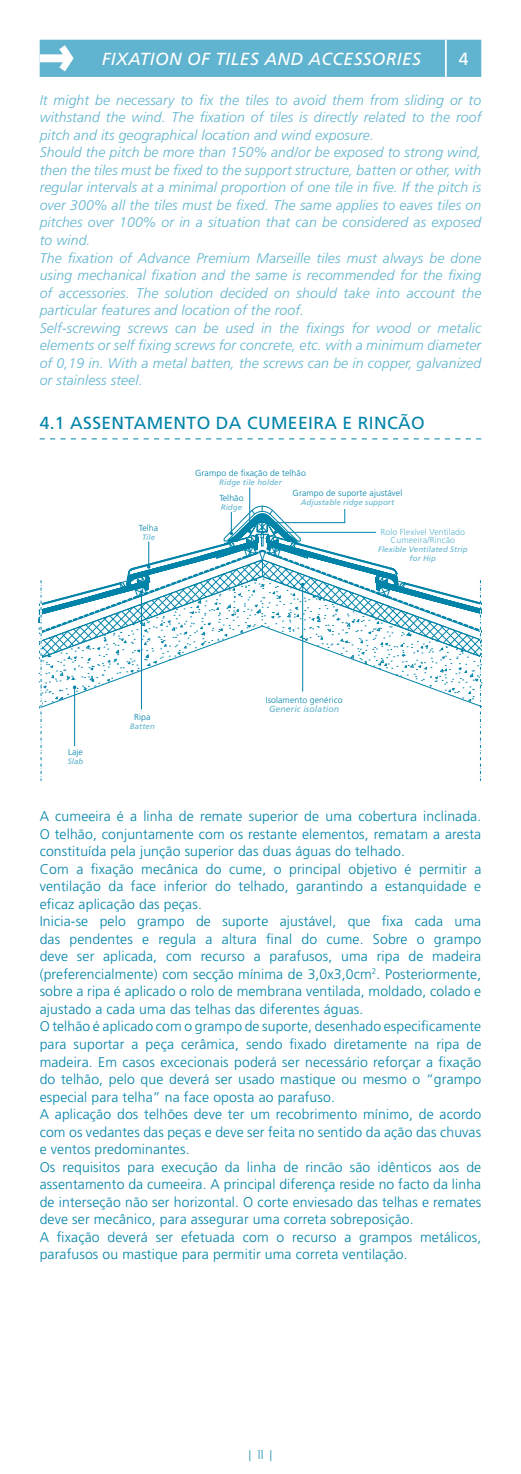
<style>
.page{position:relative;width:521px;height:1474px;background:#fff}
.page>*{position:absolute;margin:0;border:0;box-sizing:border-box;transform-origin:0 0}
.t1{font:17.5px "Frutiger";letter-spacing:.02em;color:#0083a9}
.t2{font:italic 17.5px "Frutiger";letter-spacing:.02em;color:#fff}
.t3{font:17.5px "Frutiger";color:#fff}
.t4{font:300 14px/17.5px "Frutiger";letter-spacing:.01em;color:#0083a9}
.t5{font:italic 300 14px/17.5px "Frutiger";letter-spacing:.01em;color:#60b4cf}
.t6{font:10.5px "Y2 K Neophyte";color:#0083a9}
.t7{font:300 8.75px "Frutiger";letter-spacing:.01em;color:#0083a9}
.t8{font:300 8.75px/8.8px "Frutiger";letter-spacing:.01em;color:#60b4cf;text-align:center}
.t9{font:italic 8.75px "Frutiger";letter-spacing:.01em;color:#60b4cf}
.t10{font:italic 7.88px/8.8px "Frutiger";letter-spacing:.01em;color:#60b4cf;text-align:center}
</style>
<div class="page">
<div style="left:40px;top:40px;width:441px;height:37px;background:#60b4cf"></div>
<svg style="left:40px;top:438px;width:441px;height:1px"></svg>
<hr style="left:249px;top:487px;width:1px;height:44px;background:#0083a9">
<svg style="left:38px;top:506px;width:444px;height:275px"></svg>
<p class="t2" style="left:102px;top:49px;width:321px">FIXATION OF TILES AND ACCESSORIES</p>
<p class="t3" style="left:459px;top:49px;width:11px">4</p>
<p class="t5" style="left:40px;top:91px;width:443px">It might be necessary to fix the tiles to avoid them from sliding or to withstand the wind. The fixation of tiles is directly related to the roof pitch and its geographical location and wind exposure.<br>Should the pitch be more than 150% and/or be exposed to strong wind, then the tiles must be fixed to the support structure, batten or other, with regular intervals at a minimal proportion of one tile in five. If the pitch is over 300% all the tiles must be fixed. The same applies to eaves tiles on pitches over 100% or in a situation that can be considered as exposed to wind.<br>The fixation of Advance Premium Marseille tiles must always be done using mechanical fixation and the same is recommended for the fixing of accessories. The solution decided on should take into account the particular features and location of the roof.<br>Self-screwing screws can be used in the fixings for wood or metalic elements or self fixing screws for concrete, etc. with a minimum diameter of 0,19 in. With a metal batten, the screws can be in copper, galvanized or stainless steel.</p>
<p class="t1" style="left:40px;top:412px;width:387px">4.1 ASSENTAMENTO DA CUMEEIRA E RINCÃO</p>
<p class="t7" style="left:139px;top:523px;width:21px">Telha</p>
<p class="t10" style="left:142px;top:533px;width:15px">Tile</p>
<p class="t7" style="left:195px;top:468px;width:112px">Grampo de fixação de telhão</p>
<p class="t10" style="left:219px;top:477px;width:64px">Ridge tile holder</p>
<p class="t7" style="left:219px;top:493px;width:26px">Telhão</p>
<p class="t10" style="left:221px;top:503px;width:23px">Ridge</p>
<p class="t7" style="left:293px;top:488px;width:111px">Grampo de suporte ajustável</p>
<p class="t10" style="left:301px;top:497px;width:95px">Adjustable ridge support</p>
<p class="t8" style="left:380px;top:527px;width:86px">Rolo Flexível Ventilado<br>Cumeeira/Rincão</p>
<p class="t10" style="left:378px;top:545px;width:91px">Flexible Ventilated Strip for Hip</p>
<p class="t7" style="left:68px;top:747px;width:16px">Laje</p>
<p class="t10" style="left:68px;top:757px;width:17px">Slab</p>
<p class="t7" style="left:134px;top:712px;width:18px">Ripa</p>
<p class="t10" style="left:130px;top:721px;width:26px">Batten</p>
<p class="t7" style="left:266px;top:695px;width:78px">Isolamento genérico</p>
<p class="t9" style="left:269px;top:703px;width:71px">Generic isolation</p>
<p class="t4" style="left:40px;top:807px;width:443px">A cumeeira é a linha de remate superior de uma cobertura inclinada.<br>O telhão, conjuntamente com os restante elementos, rematam a aresta constituída pela junção superior das duas águas do telhado.<br>Com a fixação mecânica do cume, o principal objetivo é permitir a ventilação da face inferior do telhado, garantindo a estanquidade e eficaz aplicação das peças.<br>Inicia-se pelo grampo de suporte ajustável, que fixa cada uma das pendentes e regula a altura final do cume. Sobre o grampo deve ser aplicada, com recurso a parafusos, uma ripa de madeira (preferencialmente) com secção mínima de 3,0x3,0cm<sup>2</sup>. Posteriormente, sobre a ripa é aplicado o rolo de membrana ventilada, moldado, colado e ajustado a cada uma das telhas das diferentes águas.<br>O telhão é aplicado com o grampo de suporte, desenhado especificamente para suportar a peça cerâmica, sendo fixado diretamente na ripa de madeira. Em casos excecionais poderá ser necessário reforçar a fixação do telhão, pelo que deverá ser usado mastique ou mesmo o “grampo especial para telha” na face oposta ao parafuso.<br>A aplicação dos telhões deve ter um recobrimento mínimo, de acordo com os vedantes das peças e deve ser feita no sentido da ação das chuvas e ventos predominantes.<br>Os requisitos para execução da linha de rincão são idênticos aos de assentamento da cumeeira. A principal diferença reside no facto da linha de interseção não ser horizontal. O corte enviesado das telhas e remates deve ser mecânico, para assegurar uma correta sobreposição.<br>A fixação deverá ser efetuada com o recurso a grampos metálicos, parafusos ou mastique para permitir uma correta ventilação.</p>
<p class="t6" style="left:249px;top:1447px;width:24px">| 11 |</p>
</div>
